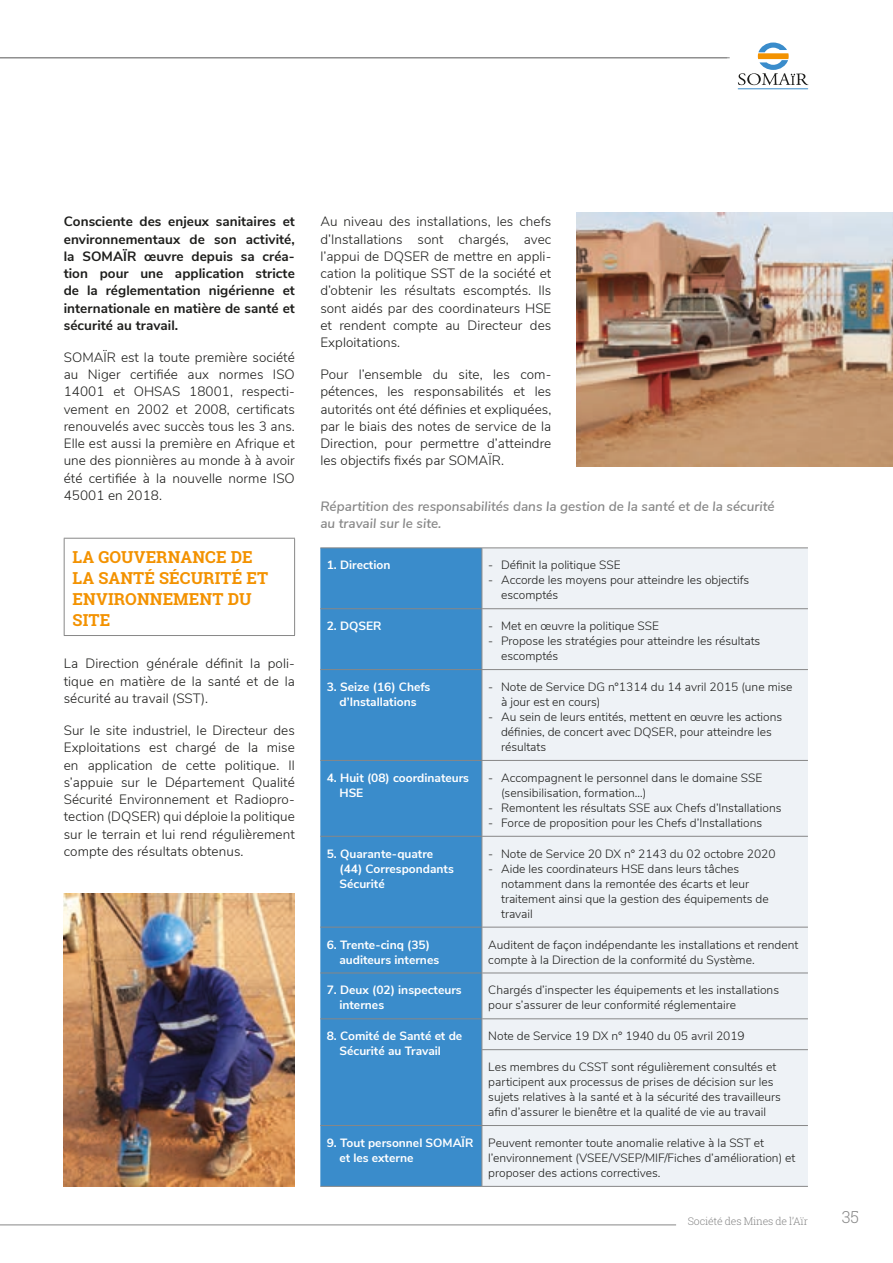
<style>
.page{position:relative;width:893px;height:1263px;background:#fff}
.page>*{position:absolute;margin:0;border:0;box-sizing:border-box;transform-origin:0 0}
.t1{font:700 16.5px/21px "Roboto Slab";letter-spacing:.005em;color:#f39200}
.t2{font:300 16.5px "Roboto Slab";color:#878787}
.t3{font:300 13.5px/17.2px "Nunito Sans";letter-spacing:.005em;color:#1d1d1b;text-align:justify}
.t4{font:700 13.5px/17.2px "Nunito Sans";letter-spacing:.005em;color:#1d1d1b;text-align:justify}
.t5{font:italic 600 13.5px/17.2px "Nunito Sans";color:#878787}
.t6{font:300 12px/15px "Nunito Sans";color:#1d1d1b}
.t7{font:700 12px/15px "Nunito Sans";color:#fff}
.t8{font:300 10.5px "Roboto Slab";letter-spacing:-.02em;color:#878787}
</style>
<div class="page">
<hr style="left:738px;top:88px;width:70px;height:1px;background:#3a8ccb">
<svg style="left:738px;top:43px;width:70px;height:42px"></svg>
<hr style="left:0;top:1224px;width:676px;height:1px;background:#878787">
<hr style="left:64px;top:538px;width:231px;height:1px;background:#878787">
<hr style="left:64px;top:539px;width:1px;height:96px;background:#878787">
<hr style="left:294px;top:539px;width:1px;height:96px;background:#878787">
<hr style="left:64px;top:635px;width:231px;height:1px;background:#878787">
<div style="left:320px;top:548px;width:162px;height:638px;background:#3a8ccb"></div>
<div style="left:483px;top:548px;width:325px;height:638px;background:#eef2f6"></div>
<hr style="left:320px;top:547px;width:162px;height:1px;background:#878787">
<hr style="left:482px;top:547px;width:326px;height:1px;background:#878787">
<hr style="left:482px;top:548px;width:1px;height:60px;background:#878787">
<hr style="left:320px;top:608px;width:162px;height:1px;background:#878787">
<hr style="left:482px;top:608px;width:326px;height:1px;background:#878787">
<hr style="left:482px;top:609px;width:1px;height:60px;background:#878787">
<hr style="left:320px;top:669px;width:162px;height:1px;background:#878787">
<hr style="left:482px;top:669px;width:326px;height:1px;background:#878787">
<hr style="left:482px;top:670px;width:1px;height:90px;background:#878787">
<hr style="left:320px;top:760px;width:162px;height:1px;background:#878787">
<hr style="left:482px;top:760px;width:326px;height:1px;background:#878787">
<hr style="left:482px;top:761px;width:1px;height:75px;background:#878787">
<hr style="left:320px;top:836px;width:162px;height:1px;background:#878787">
<hr style="left:482px;top:836px;width:326px;height:1px;background:#878787">
<hr style="left:482px;top:837px;width:1px;height:90px;background:#878787">
<hr style="left:320px;top:927px;width:162px;height:1px;background:#878787">
<hr style="left:482px;top:927px;width:326px;height:1px;background:#878787">
<hr style="left:482px;top:927px;width:1px;height:45px;background:#878787">
<hr style="left:320px;top:972px;width:162px;height:1px;background:#878787">
<hr style="left:482px;top:972px;width:326px;height:1px;background:#878787">
<hr style="left:482px;top:973px;width:1px;height:45px;background:#878787">
<hr style="left:320px;top:1018px;width:162px;height:1px;background:#878787">
<hr style="left:482px;top:1018px;width:326px;height:1px;background:#878787">
<hr style="left:482px;top:1019px;width:1px;height:30px;background:#878787">
<hr style="left:482px;top:1049px;width:326px;height:1px;background:#878787">
<hr style="left:482px;top:1050px;width:1px;height:75px;background:#878787">
<hr style="left:320px;top:1125px;width:162px;height:1px;background:#878787">
<hr style="left:482px;top:1125px;width:326px;height:1px;background:#878787">
<hr style="left:482px;top:1126px;width:1px;height:60px;background:#878787">
<hr style="left:320px;top:1186px;width:162px;height:1px;background:#878787">
<hr style="left:482px;top:1186px;width:326px;height:1px;background:#878787">
<img style="left:577px;top:213px;width:316px;height:254px">
<img style="left:64px;top:893px;width:231px;height:293px">
<hr style="left:0;top:57px;width:730px;height:1px;background:#878787">
<p class="t4" style="left:64px;top:212px;width:233px">Consciente des enjeux sanitaires et environnementaux de son activité, la SOMAÏR œuvre depuis sa créa&shy;tion pour une application stricte de la réglementation nigérienne et internationale en matière de santé et sécurité au travail.</p>
<p class="t3" style="left:64px;top:348px;width:233px">SOMAÏR est la toute première société au Niger certifiée aux normes ISO 14001 et OHSAS 18001, respecti&shy;vement en 2002 et 2008, certificats renouvelés avec succès tous les 3 ans.<br>Elle est aussi la première en Afrique et une des pionnières au monde à à avoir été certifiée à la nouvelle norme ISO 45001 en 2018.</p>
<h1 class="t1" style="left:73px;top:546px;width:197px">LA GOUVERNANCE DE<br>LA SANTÉ SÉCURITÉ ET<br>ENVIRONNEMENT DU<br>SITE</h1>
<p class="t3" style="left:64px;top:654px;width:233px">La Direction générale définit la poli&shy;tique en matière de la santé et de la sécurité au travail (SST).</p>
<p class="t3" style="left:64px;top:721px;width:233px">Sur le site industriel, le Directeur des Exploitations est chargé de la mise en application de cette politique. Il s’appuie sur le Département Qualité Sécurité Environnement et Radiopro&shy;tection (DQSER) qui déploie la politique sur le terrain et lui rend régulièrement compte des résultats obtenus.</p>
<p class="t3" style="left:320px;top:212px;width:233px">Au niveau des installations, les chefs d’Installations sont chargés, avec l’appui de DQSER de mettre en appli&shy;cation la politique SST de la société et d’obtenir les résultats escomptés. Ils sont aidés par des coordinateurs HSE et rendent compte au Directeur des Exploitations.</p>
<p class="t3" style="left:320px;top:365px;width:233px">Pour l’ensemble du site, les com&shy;pétences, les responsabilités et les autorités ont été définies et expliquées, par le biais des notes de service de la Direction, pour permettre d’atteindre les objectifs fixés par SOMAÏR.</p>
<p class="t5" style="left:320px;top:497px;width:456px">Répartition des responsabilités dans la gestion de la santé et de la sécurité au travail sur le site.</p>
<p class="t7" style="left:327px;top:557px;width:65px">1. Direction</p>
<p class="t6" style="left:488px;top:557px;width:134px">- Définit la politique SSE</p>
<p class="t6" style="left:501px;top:572px;width:250px;text-indent:-13px">- Accorde les moyens pour atteindre les objectifs escomptés</p>
<p class="t7" style="left:327px;top:618px;width:56px">2. DQSER</p>
<p class="t6" style="left:488px;top:618px;width:172px">- Met en œuvre la politique SSE</p>
<p class="t6" style="left:501px;top:633px;width:261px;text-indent:-13px">- Propose les stratégies pour atteindre les résultats escomptés</p>
<p class="t7" style="left:327px;top:679px;width:105px;text-align:center">3. Seize (16) Chefs d’Installations</p>
<p class="t6" style="left:501px;top:679px;width:293px;text-indent:-13px">- Note de Service DG n°1314 du 14 avril 2015 (une mise à jour est en cours)</p>
<p class="t6" style="left:501px;top:709px;width:283px;text-indent:-13px">- Au sein de leurs entités, mettent en œuvre les actions définies, de concert avec DQSER, pour atteindre les résultats</p>
<p class="t7" style="left:339px;top:769px;width:131px;text-indent:-13px">4. Huit (08) coordinateurs<br>HSE</p>
<p class="t6" style="left:501px;top:769px;width:263px;text-indent:-13px">- Accompagnent le personnel dans le domaine SSE (sensibilisation, formation…)</p>
<p class="t6" style="left:488px;top:799px;width:295px">- Remontent les résultats SSE aux Chefs d’Installations</p>
<p class="t6" style="left:488px;top:814px;width:275px">- Force de proposition pour les Chefs d’Installations</p>
<p class="t7" style="left:339px;top:845px;width:116px;text-indent:-13px">5. Quarante-quatre (44) Correspondants<br>Sécurité</p>
<p class="t6" style="left:488px;top:845px;width:289px">- Note de Service 20 DX n° 2143 du 02 octobre 2020</p>
<p class="t6" style="left:501px;top:860px;width:269px;text-indent:-13px">- Aide les coordinateurs HSE dans leurs tâches notamment dans la remontée des écarts et leur traitement ainsi que la gestion des équipements de travail</p>
<p class="t7" style="left:339px;top:936px;width:101px;text-indent:-13px">6. Trente-cinq (35) auditeurs internes</p>
<p class="t6" style="left:488px;top:936px;width:312px">Auditent de façon indépendante les installations et rendent compte à la Direction de la conformité du Système.</p>
<p class="t7" style="left:339px;top:982px;width:124px;text-indent:-13px">7. Deux (02) inspecteurs internes</p>
<p class="t6" style="left:488px;top:982px;width:292px">Chargés d’inspecter les équipements et les installations pour s’assurer de leur conformité réglementaire</p>
<p class="t7" style="left:339px;top:1028px;width:124px;text-indent:-13px">8. Comité de Santé et de<br>Sécurité au Travail</p>
<p class="t6" style="left:488px;top:1028px;width:258px">Note de Service 19 DX n° 1940 du 05 avril 2019</p>
<p class="t6" style="left:488px;top:1059px;width:294px">Les membres du CSST sont régulièrement consultés et participent aux processus de prises de décision sur les sujets relatives à la santé et à la sécurité des travailleurs afin d’assurer le bienêtre et la qualité de vie au travail</p>
<p class="t7" style="left:339px;top:1135px;width:135px;text-indent:-13px">9. Tout personnel SOMAÏR et les externe</p>
<p class="t6" style="left:488px;top:1134px;width:309px">Peuvent remonter toute anomalie relative à la SST et l’environnement (VSEE/VSEP/MIF/Fiches d’amélioration) et proposer des actions correctives.</p>
<p class="t8" style="left:688px;top:1214px;width:121px">Société des Mines de l’Aïr</p>
<h1 class="t2" style="left:842px;top:1205px;width:19px">35</h1>
</div>
